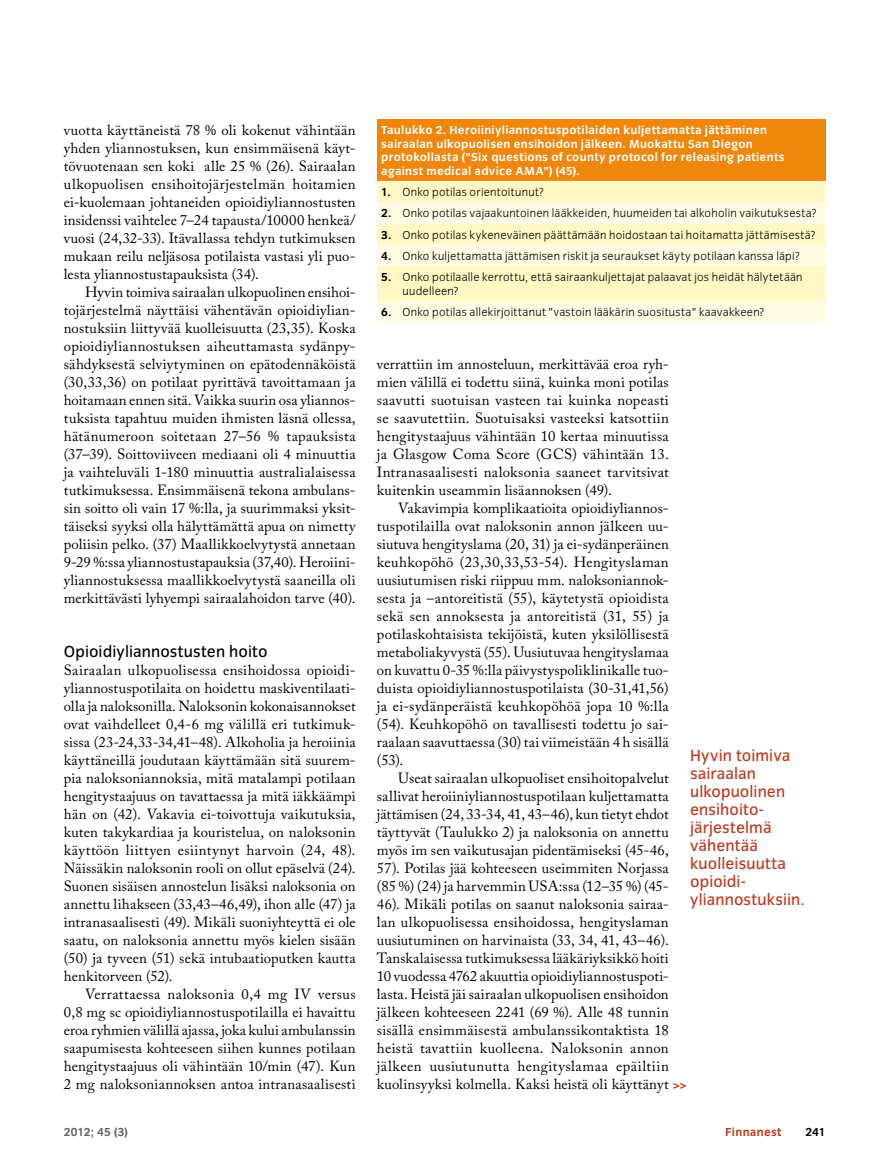
<style>
.page{position:relative;width:885px;height:1174px;background:#fff}
.page>*{position:absolute;margin:0;border:0;box-sizing:border-box;transform-origin:0 0}
.t1{font:16.5px/18px "Congress Sans";letter-spacing:.005em;color:#be381c}
.t2{font:16.5px "Congress Sans";letter-spacing:.005em;color:#000}
.t3{font:14.7px/18px "Adobe Caslon Pro";letter-spacing:.01em;color:#000;text-align:justify}
.t4{font:300 12px/13.5px "Congress Sans";letter-spacing:.02em;color:#000}
.t5{font:700 12px/13.5px "Congress Sans";letter-spacing:.02em;color:#fff}
.t6{font:700 12px "Congress Sans";letter-spacing:.02em;color:#be381c}
.t7{font:700 12px "Congress Sans";letter-spacing:.01em;color:#646463}
.t8{font:700 12px "Congress Sans";color:#000}
.s1{font-weight:700}
</style>
<div class="page">
<div style="left:377px;top:119px;width:448px;height:62px;background:#f0870d"></div>
<div style="left:377px;top:181px;width:448px;height:21px;background:#fff8c5"></div>
<svg style="left:377px;top:202px;width:448px;height:120px;background:#fff9d5"></svg>
<p class="t3" style="left:64px;top:121px;width:293px">vuotta käyttäneistä 78 % oli kokenut vähintään yhden yliannostuksen, kun ensimmäisenä käyt&shy;tövuotenaan sen koki alle 25 % (26). Sairaalan ulkopuolisen ensihoitojärjestelmän hoitamien ei-kuolemaan johtaneiden opioidiyliannostusten insidenssi vaihtelee 7–24 tapausta/10000 henkeä/ vuosi (24,32-33). Itävallassa tehdyn tutkimuksen mukaan reilu neljäsosa potilaista vastasi yli puo&shy;lesta yliannostustapauksista (34).</p>
<p class="t3" style="left:64px;top:283px;width:293px;text-indent:21px">Hyvin toimiva sairaalan ulkopuolinen ensihoi&shy;tojärjestelmä näyttäisi vähentävän opioidiylian&shy;nostuksiin liittyvää kuolleisuutta (23,35). Koska opioidiyliannostuksen aiheuttamasta sydänpy&shy;sähdyksestä selviytyminen on epätodennäköistä (30,33,36) on potilaat pyrittävä tavoittamaan ja hoitamaan ennen sitä. Vaikka suurin osa yliannos&shy;tuksista tapahtuu muiden ihmisten läsnä ollessa, hätänumeroon soitetaan 27–56 % tapauksista (37–39). Soittoviiveen mediaani oli 4 minuuttia ja vaihteluväli 1-180 minuuttia australialaisessa tutkimuksessa. Ensimmäisenä tekona ambulans&shy;sin soitto oli vain 17 %:lla, ja suurimmaksi yksit&shy;täiseksi syyksi olla hälyttämättä apua on nimetty poliisin pelko. (37) Maallikkoelvytystä annetaan 9-29 %:ssa yliannostustapauksia (37,40). Heroiini&shy;yliannostuksessa maallikkoelvytystä saaneilla oli merkittävästi lyhyempi sairaalahoidon tarve (40).</p>
<p class="t2" style="left:64px;top:642px;width:205px">Opioidiyliannostusten hoito</p>
<p class="t3" style="left:64px;top:661px;width:293px">Sairaalan ulkopuolisessa ensihoidossa opioidi&shy;yliannostuspotilaita on hoidettu maskiventilaati&shy;olla ja naloksonilla. Naloksonin kokonaisannokset ovat vaihdelleet 0,4-6 mg välillä eri tutkimuk&shy;sissa (23-24,33-34,41–48). Alkoholia ja heroiinia käyttäneillä joudutaan käyttämään sitä suurem&shy;pia naloksoniannoksia, mitä matalampi potilaan hengitystaajuus on tavattaessa ja mitä iäkkäämpi hän on (42). Vakavia ei-toivottuja vaikutuksia, kuten takykardiaa ja kouristelua, on naloksonin käyttöön liittyen esiintynyt harvoin (24, 48).<br>Näissäkin naloksonin rooli on ollut epäselvä (24).<br>Suonen sisäisen annostelun lisäksi naloksonia on annettu lihakseen (33,43–46,49), ihon alle (47) ja intranasaalisesti (49). Mikäli suoniyhteyttä ei ole saatu, on naloksonia annettu myös kielen sisään (50) ja tyveen (51) sekä intubaatioputken kautta henkitorveen (52).</p>
<p class="t3" style="left:64px;top:985px;width:293px;text-indent:21px">Verrattaessa naloksonia 0,4 mg IV versus 0,8 mg sc opioidiyliannostuspotilailla ei havaittu eroa ryhmien välillä ajassa, joka kului ambulanssin saapumisesta kohteeseen siihen kunnes potilaan hengitystaajuus oli vähintään 10/min (47). Kun 2 mg naloksoniannoksen antoa intranasaalisesti</p>
<p class="t5" style="left:381px;top:124px;width:405px">Taulukko 2. Heroiiniyliannostuspotilaiden kuljettamatta jättäminen sairaalan ulkopuolisen ensihoidon jälkeen. Muokattu San Diegon protokollasta (”Six questions of county protocol for releasing patients against medical advice AMA”) (45).</p>
<p class="t4" style="left:381px;top:185px;width:164px"><span class="s1">1.</span> Onko potilas orientoitunut?</p>
<p class="t4" style="left:381px;top:207px;width:436px"><span class="s1">2.</span> Onko potilas vajaakuntoinen lääkkeiden, huumeiden tai alkoholin vaikutuksesta?</p>
<p class="t4" style="left:381px;top:228px;width:435px"><span class="s1">3.</span> Onko potilas kykeneväinen päättämään hoidostaan tai hoitamatta jättämisestä?</p>
<p class="t4" style="left:381px;top:249px;width:420px"><span class="s1">4.</span> Onko kuljettamatta jättämisen riskit ja seuraukset käyty potilaan kanssa läpi?</p>
<p class="t4" style="left:402px;top:271px;width:401px;text-indent:-21px"><span class="s1">5.</span> Onko potilaalle kerrottu, että sairaankuljettajat palaavat jos heidät hälytetään uudelleen?</p>
<p class="t4" style="left:381px;top:305px;width:384px"><span class="s1">6.</span> Onko potilas allekirjoittanut ”vastoin lääkärin suositusta” kaavakkeen?</p>
<p class="t3" style="left:377px;top:355px;width:293px">verrattiin im annosteluun, merkittävää eroa ryh&shy;mien välillä ei todettu siinä, kuinka moni potilas saavutti suotuisan vasteen tai kuinka nopeasti se saavutettiin. Suotuisaksi vasteeksi katsottiin hengitystaajuus vähintään 10 kertaa minuutissa ja Glasgow Coma Score (GCS) vähintään 13.<br>Intranasaalisesti naloksonia saaneet tarvitsivat kuitenkin useammin lisäannoksen (49).</p>
<p class="t3" style="left:377px;top:498px;width:293px;text-indent:21px">Vakavimpia komplikaatioita opioidiyliannos&shy;tuspotilailla ovat naloksonin annon jälkeen uu&shy;siutuva hengityslama (20, 31) ja ei-sydänperäinen keuhkopöhö (23,30,33,53-54). Hengityslaman uusiutumisen riski riippuu mm. naloksoniannok&shy;sesta ja –antoreitistä (55), käytetystä opioidista sekä sen annoksesta ja antoreitistä (31, 55) ja potilaskohtaisista tekijöistä, kuten yksilöllisestä metaboliakyvystä (55). Uusiutuvaa hengityslamaa on kuvattu 0-35 %:lla päivystyspoliklinikalle tuo&shy;duista opioidiyliannostuspotilaista (30-31,41,56) ja ei-sydänperäistä keuhkopöhöä jopa 10 %:lla (54). Keuhkopöhö on tavallisesti todettu jo sai&shy;raalaan saavuttaessa (30) tai viimeistään 4 h sisällä (53).</p>
<p class="t3" style="left:377px;top:768px;width:293px;text-indent:21px">Useat sairaalan ulkopuoliset ensihoitopalvelut sallivat heroiiniyliannostuspotilaan kuljettamatta jättämisen (24, 33-34, 41, 43–46), kun tietyt ehdot täyttyvät (Taulukko 2) ja naloksonia on annettu myös im sen vaikutusajan pidentämiseksi (45-46, 57). Potilas jää kohteeseen useimmiten Norjassa (85 %) (24) ja harvemmin USA:ssa (12–35 %) (45- 46). Mikäli potilas on saanut naloksonia sairaa&shy;lan ulkopuolisessa ensihoidossa, hengityslaman uusiutuminen on harvinaista (33, 34, 41, 43–46).<br>Tanskalaisessa tutkimuksessa lääkäriyksikkö hoiti 10 vuodessa 4762 akuuttia opioidiyliannostuspoti&shy;lasta. Heistä jäi sairaalan ulkopuolisen ensihoidon jälkeen kohteeseen 2241 (69 %). Alle 48 tunnin sisällä ensimmäisestä ambulanssikontaktista 18 heistä tavattiin kuolleena. Naloksonin annon jälkeen uusiutunutta hengityslamaa epäiltiin kuolinsyyksi kolmella. Kaksi heistä oli käyttänyt</p>
<p class="t1" style="left:690px;top:747px;width:116px">Hyvin toimiva sairaalan ulkopuolinen ensihoito&shy;järjestelmä vähentää kuolleisuutta opioidi&shy;yliannostuksiin.</p>
<p class="t6" style="left:673px;top:1078px;width:15px">&gt;&gt;</p>
<p class="t7" style="left:64px;top:1125px;width:66px">2012; 45 (3)</p>
<p class="t6" style="left:725px;top:1125px;width:58px">Finnanest</p>
<p class="t8" style="left:805px;top:1125px;width:21px">241</p>
</div>
